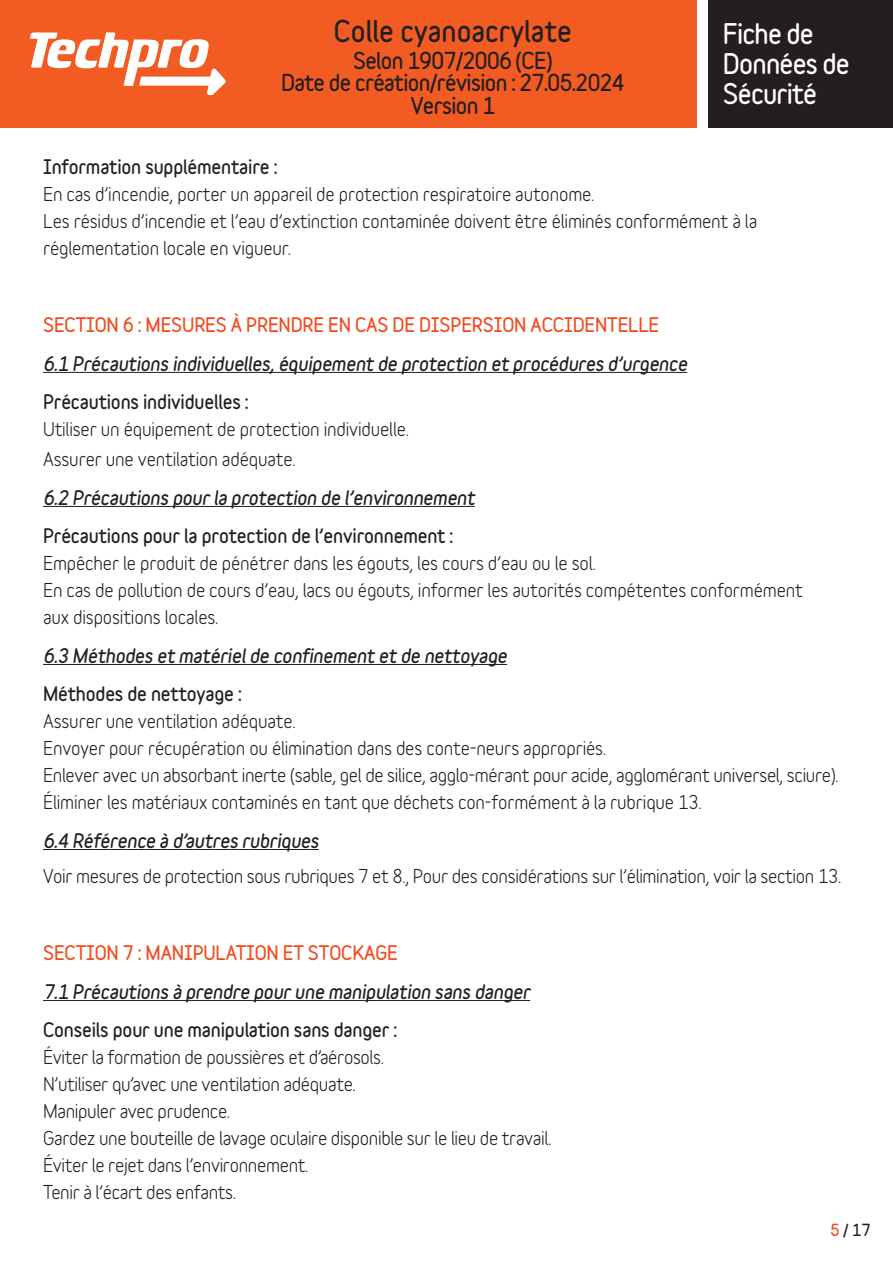
<style>
.page{position:relative;width:893px;height:1263px;background:#fff}
.page>*{position:absolute;margin:0;border:0;box-sizing:border-box;transform-origin:0 0}
.t1{font:900 27px "Variable";color:#231f20}
.t2{font:900 25.5px/30px "Variable";letter-spacing:-.03em;color:#fff}
.t3{font:900 21px/22.5px "Variable";letter-spacing:-.03em;color:#231f20;text-align:center}
.TEXTE_COURANT{font:700 18px/27px "Variable";letter-spacing:-.01em;color:#231f20}
.TEXTE_COURANT-2{font:italic 900 18px "Variable";letter-spacing:-.01em;color:#231f20}
.TEXTE_COURANT-3{font:900 18px "Variable";letter-spacing:-.01em;color:#f04d22}
.t4{font:900 15px "Variable";color:#231f20}
.s1{font-weight:900}
.s2{color:#f04d22}
</style>
<div class="page">
<div style="left:0;top:0;width:723px;height:128px;background:#f25b21"></div>
<div style="left:702px;top:0;width:191px;height:128px;background:#231f20"></div>
<div style="left:697px;top:0;width:11px;height:128px;background:#fff"></div>
<svg style="left:30px;top:32px;width:196px;height:63px"></svg>
<hr style="left:43px;top:372px;width:644px;height:1px;background:#231f20">
<hr style="left:43px;top:506px;width:432px;height:1px;background:#231f20">
<hr style="left:43px;top:664px;width:464px;height:1px;background:#231f20">
<hr style="left:43px;top:849px;width:276px;height:1px;background:#231f20">
<hr style="left:43px;top:1000px;width:487px;height:1px;background:#231f20">
<h1 class="t1" style="left:334px;top:13px;width:239px">Colle cyanoacrylate</h1>
<p class="t3" style="left:281px;top:49px;width:345px">Selon 1907/2006 (CE)<br>Date de création/révision : 27.05.2024<br>Version 1</p>
<h2 class="t2" style="left:723px;top:19px;width:128px">Fiche de<br>Données de<br>Sécurité</h2>
<p class="TEXTE_COURANT" style="left:43px;top:153px;width:716px"><span class="s1">Information supplémentaire :<br></span>En cas d’incendie, porter un appareil de protection respiratoire autonome.<br>Les résidus d’incendie et l’eau d’extinction contaminée doivent être éliminés conformément à la réglementation locale en vigueur.</p>
<p class="TEXTE_COURANT-3" style="left:43px;top:313px;width:618px">SECTION 6 : MESURES À PRENDRE EN CAS DE DISPERSION ACCIDENTELLE</p>
<p class="TEXTE_COURANT-2" style="left:43px;top:352px;width:646px">6.1 Précautions individuelles, équipement de protection et procédures d’urgence</p>
<p class="TEXTE_COURANT" style="left:43px;top:388px;width:368px"><span class="s1">Précautions individuelles :<br></span>Utiliser un équipement de protection individuelle.</p>
<p class="TEXTE_COURANT" style="left:43px;top:445px;width:254px">Assurer une ventilation adéquate.</p>
<p class="TEXTE_COURANT-2" style="left:43px;top:486px;width:433px">6.2 Précautions pour la protection de l’environnement</p>
<p class="TEXTE_COURANT" style="left:43px;top:522px;width:761px"><span class="s1">Précautions pour la protection de l’environnement :<br></span>Empêcher le produit de pénétrer dans les égouts, les cours d’eau ou le sol.<br>En cas de pollution de cours d’eau, lacs ou égouts, informer les autorités compétentes conformément aux dispositions locales.</p>
<p class="TEXTE_COURANT-2" style="left:43px;top:644px;width:465px">6.3 Méthodes et matériel de confinement et de nettoyage</p>
<p class="TEXTE_COURANT" style="left:43px;top:680px;width:797px"><span class="s1">Méthodes de nettoyage :<br></span>Assurer une ventilation adéquate.<br>Envoyer pour récupération ou élimination dans des conte-neurs appropriés.<br>Enlever avec un absorbant inerte (sable, gel de silice, agglo-mérant pour acide, agglomérant universel, sciure).<br>Éliminer les matériaux contaminés en tant que déchets con-formément à la rubrique 13.</p>
<p class="TEXTE_COURANT-2" style="left:43px;top:829px;width:277px">6.4 Référence à d’autres rubriques</p>
<p class="TEXTE_COURANT" style="left:43px;top:862px;width:800px">Voir mesures de protection sous rubriques 7 et 8., Pour des considérations sur l’élimination, voir la section 13.</p>
<p class="TEXTE_COURANT-3" style="left:43px;top:941px;width:356px">SECTION 7 : MANIPULATION ET STOCKAGE</p>
<p class="TEXTE_COURANT-2" style="left:43px;top:980px;width:489px">7.1 Précautions à prendre pour une manipulation sans danger</p>
<p class="TEXTE_COURANT" style="left:43px;top:1016px;width:510px"><span class="s1">Conseils pour une manipulation sans danger :<br></span>Éviter la formation de poussières et d’aérosols.<br>N’utiliser qu’avec une ventilation adéquate.<br>Manipuler avec prudence.<br>Gardez une bouteille de lavage oculaire disponible sur le lieu de travail.<br>Éviter le rejet dans l’environnement.<br>Tenir à l’écart des enfants.</p>
<p class="t4" style="left:830px;top:1220px;width:41px"><span class="s2">5</span> / 17</p>
</div>
